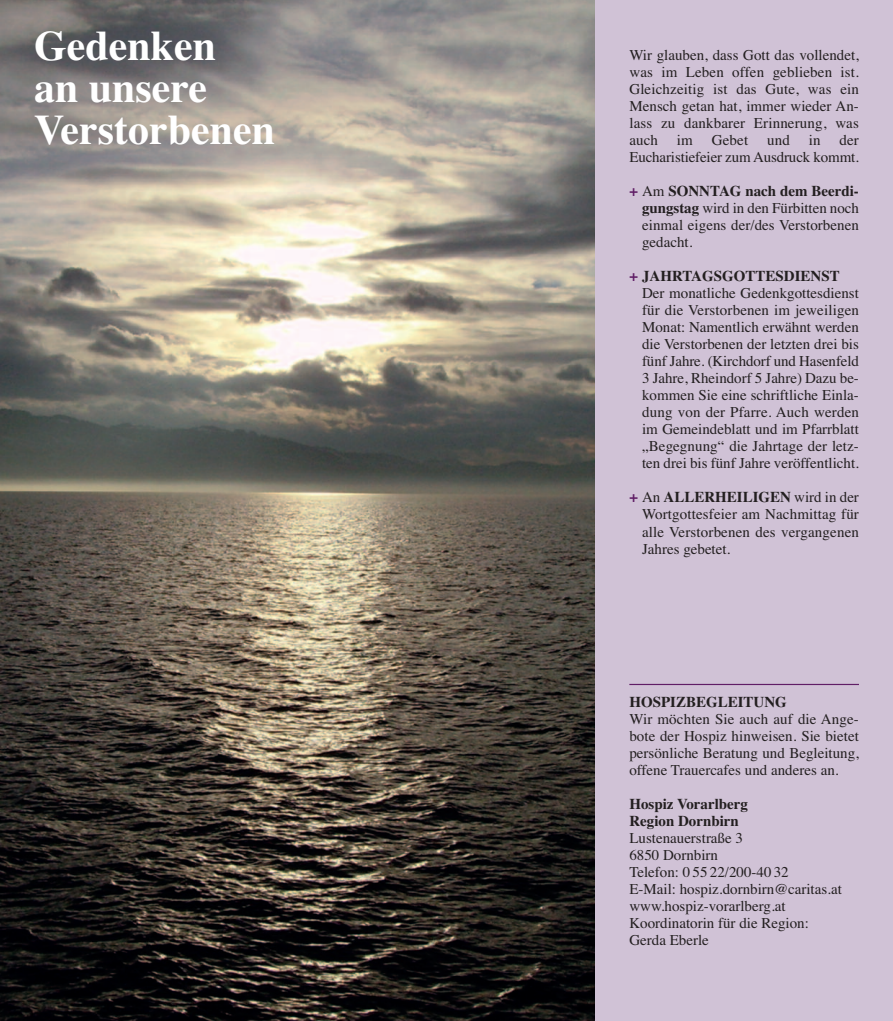
<style>
.page{position:relative;width:893px;height:1021px;background:#fff}
.page>*{position:absolute;margin:0;border:0;box-sizing:border-box;transform-origin:0 0}
.t1{font:700 42px/42px "Times";color:#fff}
.t2{font:15px/17.1px "Times";color:#231f20;text-align:justify}
.t3{font:700 15px/17px "Times";color:#231f20}
.s1{font-weight:700;color:#601e66}
.s2{font-weight:700}
</style>
<div class="page">
<img style="left:0;top:0;width:595px;height:1020px">
<div style="left:595px;top:0;width:298px;height:1020px;background:#d0c2d6"></div>
<hr style="left:629px;top:684px;width:230px;height:1px;background:#601e66">
<h1 class="t1" style="left:34px;top:24px;width:243px">Gedenken<br>an unsere<br>Verstorbenen</h1>
<p class="t2" style="left:629px;top:46px;width:231px">Wir glauben, dass Gott das vollendet, was im Leben offen geblieben ist.<br>Gleichzeitig ist das Gute, was ein Mensch getan hat, immer wieder An&shy;lass zu dankbarer Erinnerung, was auch</p>
<p class="t2" style="left:629px;top:131px;width:231px;text-align:right">der<br>Eucharistiefeier zum Ausdruck kommt.</p>
<p class="t2" style="left:642px;top:182px;width:218px;text-indent:-13px"><span class="s1">+</span> Am <span class="s2">SONNTAG nach dem Beerdi&shy;gungstag</span> wird in den Fürbitten noch einmal eigens der/des Verstorbenen gedacht.</p>
<p class="t2" style="left:642px;top:267px;width:218px;text-align:left;text-indent:-13px"><span class="s1">+</span> <span class="s2">JAHRTAGSGOTTESDIENST </span>Der monatliche Gedenkgottesdienst für die Verstorbenen im jeweiligen Monat: Namentlich erwähnt werden die Verstorbenen der letzten drei bis fünf Jahre. (Kirchdorf und Hasenfeld 3 Jahre, Rheindorf 5 Jahre) Dazu be&shy;kommen Sie eine schriftliche Einla&shy;dung von der Pfarre. Auch werden im Gemeindeblatt und im Pfarrblatt „Begegnung“ die Jahrtage der letz&shy;ten drei bis fünf Jahre veröffentlicht.</p>
<p class="t2" style="left:642px;top:489px;width:218px;text-indent:-13px"><span class="s1">+</span> An <span class="s2">ALLERHEILIGEN</span> wird in der Wortgottesfeier am Nachmittag für alle Verstorbenen des vergangenen Jahres gebetet.</p>
<p class="t2" style="left:677px;top:131px;width:17px">im</p>
<p class="t2" style="left:712px;top:131px;width:38px">Gebet</p>
<p class="t2" style="left:767px;top:131px;width:24px">und</p>
<p class="t2" style="left:809px;top:131px;width:13px">in</p>
<p class="t3" style="left:629px;top:693px;width:159px">HOSPIZBEGLEITUNG</p>
<p class="t2" style="left:629px;top:710px;width:231px">Wir möchten Sie auch auf die Ange&shy;bote der Hospiz hinweisen. Sie bietet persönliche Beratung und Begleitung, offene Trauercafes und anderes an.</p>
<p class="t3" style="left:629px;top:795px;width:120px">Hospiz Vorarlberg<br>Region Dornbirn</p>
<p class="t2" style="left:629px;top:829px;width:214px;text-align:left">Lustenauerstraße 3<br>6850 Dornbirn<br>Telefon: 0 5522/200-4032<br>E-Mail: hospiz.dornbirn@caritas.at www.hospiz-vorarlberg.at<br>Koordinatorin für die Region:<br>Gerda Eberle</p>
</div>
